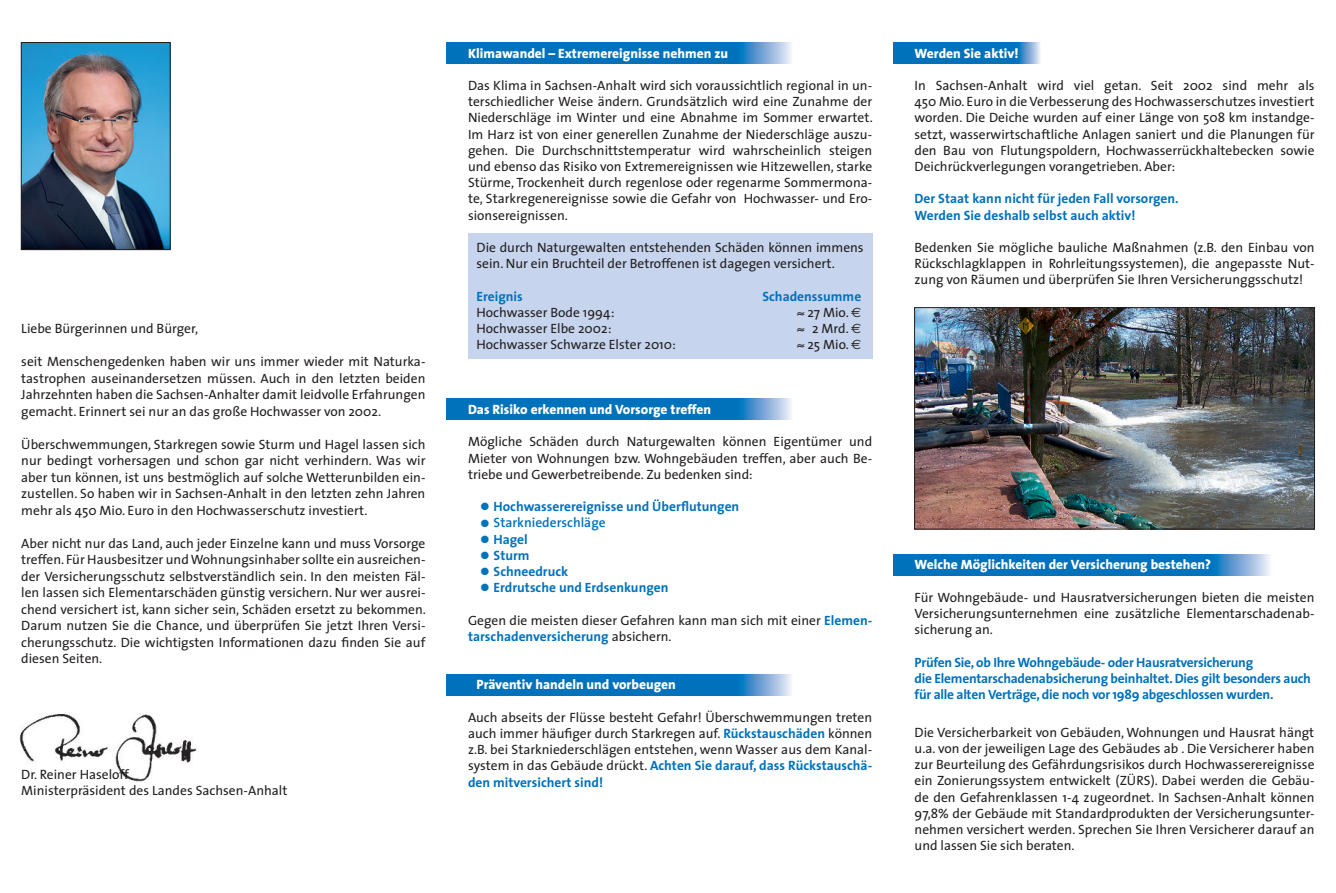
<style>
.page{position:relative;width:1336px;height:893px;background:#fff}
.page>*{position:absolute;margin:0;border:0;box-sizing:border-box;transform-origin:0 0}
.t1{font:13.5px/16.2px "The Sans";color:#231f20;text-align:justify}
.t2{font:700 13.5px/16.2px "The Sans";letter-spacing:-.015em;color:#0072bc}
.t3{font:800 13.5px "The Sans";color:#fff}
.t4{font:600 13.5px "The Sans";color:#0072bc}
.s1{font-family:"Euro Sans"}
.s2{font-weight:700;color:#0072bc}
</style>
<div class="page">
<img style="left:893px;top:43px;width:146px;height:20px">
<div style="left:468px;top:233px;width:404px;height:126px;background:#c6d5ed"></div>
<img style="left:446px;top:675px;width:345px;height:21px">
<img style="left:893px;top:555px;width:377px;height:21px">
<img style="left:446px;top:399px;width:345px;height:21px">
<img style="left:446px;top:43px;width:345px;height:20px">
<img style="left:19px;top:713px;width:178px;height:69px">
<img style="left:23px;top:44px;width:145px;height:204px">
<div style="left:21px;top:42px;width:149px;height:208px;border:1px solid #231f20"></div>
<img style="left:916px;top:309px;width:396px;height:218px">
<div style="left:914px;top:307px;width:400px;height:222px;border:1px solid #231f20"></div>
<p class="t1" style="left:21px;top:320px;width:178px">Liebe Bürgerinnen und Bürger,</p>
<p class="t1" style="left:21px;top:353px;width:405px">seit Menschengedenken haben wir uns immer wieder mit Naturka&shy;tastrophen auseinandersetzen müssen. Auch in den letzten beiden Jahrzehnten haben die Sachsen-Anhalter damit leidvolle Erfahrungen gemacht. Erinnert sei nur an das große Hochwasser von 2002.</p>
<p class="t1" style="left:21px;top:436px;width:405px">Überschwemmungen, Starkregen sowie Sturm und Hagel lassen sich nur bedingt vorhersagen und schon gar nicht verhindern. Was wir aber tun können, ist uns bestmöglich auf solche Wetterunbilden ein&shy;zustellen. So haben wir in Sachsen-Anhalt in den letzten zehn Jahren mehr als 450 Mio. Euro in den Hochwasserschutz investiert.</p>
<p class="t1" style="left:21px;top:535px;width:406px">Aber nicht nur das Land, auch jeder Einzelne kann und muss Vorsorge treffen. Für Hausbesitzer undWohnungsinhaber sollte ein ausreichen&shy;der Versicherungsschutz selbstverständlich sein. In den meisten Fäl&shy;len lassen sich Elementarschäden günstig versichern. Nur wer ausrei&shy;chend versichert ist, kann sicher sein, Schäden ersetzt zu bekommen.<br>Darum nutzen Sie die Chance, und überprüfen Sie jetzt Ihren Versi&shy;cherungsschutz. Die wichtigsten Informationen dazu finden Sie auf diesen Seiten.</p>
<p class="t1" style="left:21px;top:766px;width:267px">Dr. Reiner Haseloff<br>Ministerpräsident des Landes Sachsen-Anhalt</p>
<p class="t3" style="left:468px;top:42px;width:261px">Klimawandel – Extremereignisse nehmen zu</p>
<p class="t1" style="left:468px;top:77px;width:406px">Das Klima in Sachsen-Anhalt wird sich voraussichtlich regional in un&shy;terschiedlicher Weise ändern. Grundsätzlich wird eine Zunahme der Niederschläge im Winter und eine Abnahme im Sommer erwartet.<br>Im Harz ist von einer generellen Zunahme der Niederschläge auszu&shy;gehen. Die Durchschnittstemperatur wird wahrscheinlich steigen und ebenso das Risiko von Extremereignissen wie Hitzewellen, starke Stürme, Trockenheit durch regenlose oder regenarme Sommermona&shy;te, Starkregenereignisse sowie die Gefahr von Hochwasser- und Ero&shy;sionsereignissen.</p>
<p class="t1" style="left:476px;top:239px;width:388px">Die durch Naturgewalten entstehenden Schäden können immens sein. Nur ein Bruchteil der Betroffenen ist dagegen versichert.</p>
<p class="t2" style="left:476px;top:288px;width:48px">Ereignis</p>
<p class="t2" style="left:762px;top:288px;width:100px">Schadenssumme</p>
<p class="t1" style="left:476px;top:304px;width:139px">Hochwasser Bode 1994:</p>
<p class="t1" style="left:797px;top:304px;width:66px">≈ 27 Mio. <span class="s1">€</span></p>
<p class="t1" style="left:476px;top:320px;width:136px">Hochwasser Elbe 2002:</p>
<p class="t1" style="left:797px;top:320px;width:66px">≈ 2 Mrd.<span class="s1">€</span></p>
<p class="t1" style="left:476px;top:336px;width:201px">Hochwasser Schwarze Elster 2010:</p>
<p class="t1" style="left:796px;top:336px;width:66px">≈ 25 Mio. <span class="s1">€</span></p>
<p class="t3" style="left:468px;top:398px;width:244px">Das Risiko erkennen und Vorsorge treffen</p>
<p class="t1" style="left:468px;top:434px;width:405px">Mögliche Schäden durch Naturgewalten können Eigentümer und Mieter von Wohnungen bzw. Wohngebäuden treffen, aber auch Be&shy;triebe und Gewerbetreibende. Zu bedenken sind:</p>
<p class="t2" style="left:480px;top:498px;width:260px">● Hochwasserereignisse und Überflutungen</p>
<p class="t4" style="left:480px;top:512px;width:126px">● Starkniederschläge</p>
<p class="t2" style="left:480px;top:531px;width:49px">● Hagel</p>
<p class="t2" style="left:480px;top:547px;width:50px">● Sturm</p>
<p class="t2" style="left:480px;top:563px;width:89px">● Schneedruck</p>
<p class="t2" style="left:480px;top:579px;width:189px">● Erdrutsche und Erdsenkungen</p>
<p class="t1" style="left:468px;top:612px;width:405px">Gegen die meisten dieser Gefahren kann man sich mit einer <span class="s2">Elemen&shy;tarschadenversicherung</span> absichern.</p>
<p class="t3" style="left:476px;top:673px;width:201px">Präventiv handeln und vorbeugen</p>
<p class="t1" style="left:468px;top:709px;width:405px">Auch abseits der Flüsse besteht Gefahr! Überschwemmungen treten auch immer häufiger durch Starkregen auf. <span class="s2">Rückstauschäden</span> können z.B. bei Starkniederschlägen entstehen, wenn Wasser aus dem Kanal&shy;system in das Gebäude drückt. <span class="s2">Achten Sie darauf, dass Rückstauschä&shy;den mitversichert sind!</span></p>
<p class="t3" style="left:914px;top:42px;width:105px">Werden Sie aktiv!</p>
<p class="t1" style="left:914px;top:77px;width:401px">In Sachsen-Anhalt wird viel getan. Seit 2002 sind mehr als 450 Mio. Euro in die Verbesserung des Hochwasserschutzes investiert worden. Die Deiche wurden auf einer Länge von 508 km instandge&shy;setzt, wasserwirtschaftliche Anlagen saniert und die Planungen für den Bau von Flutungspoldern, Hochwasserrückhaltebecken sowie Deichrückverlegungen vorangetrieben. Aber:</p>
<p class="t2" style="left:914px;top:190px;width:265px">Der Staat kann nicht für jeden Fall vorsorgen.<br>Werden Sie deshalb selbst auch aktiv!</p>
<p class="t1" style="left:914px;top:239px;width:401px">Bedenken Sie mögliche bauliche Maßnahmen (z.B. den Einbau von Rückschlagklappen in Rohrleitungssystemen), die angepasste Nut&shy;zung von Räumen und überprüfen Sie Ihren Versicherunggsschutz!</p>
<p class="t3" style="left:914px;top:553px;width:298px">Welche Möglichkeiten der Versicherung bestehen?</p>
<p class="t1" style="left:914px;top:589px;width:401px">Für Wohngebäude- und Hausratversicherungen bieten die meisten Versicherungsunternehmen eine zusätzliche Elementarschadenab&shy;sicherung an.</p>
<p class="t2" style="left:914px;top:653px;width:398px">Prüfen Sie,ob Ihre Wohngebäude- oder Hausratversicherung<br>die Elementarschadenabsicherung beinhaltet. Dies gilt besonders auch für alle alten Verträge,die noch vor 1989 abgeschlossen wurden.</p>
<p class="t1" style="left:914px;top:724px;width:401px">Die Versicherbarkeit von Gebäuden, Wohnungen und Hausrat hängt u.a. von der jeweiligen Lage des Gebäudes ab . Die Versicherer haben zur Beurteilung des Gefährdungsrisikos durch Hochwasserereignisse ein Zonierungssystem entwickelt (ZÜRS). Dabei werden die Gebäu&shy;de den Gefahrenklassen 1-4 zugeordnet. In Sachsen-Anhalt können 97,8% der Gebäude mit Standardprodukten der Versicherungsunter&shy;nehmen versichert werden. Sprechen Sie Ihren Versicherer darauf an und lassen Sie sich beraten.</p>
</div>
